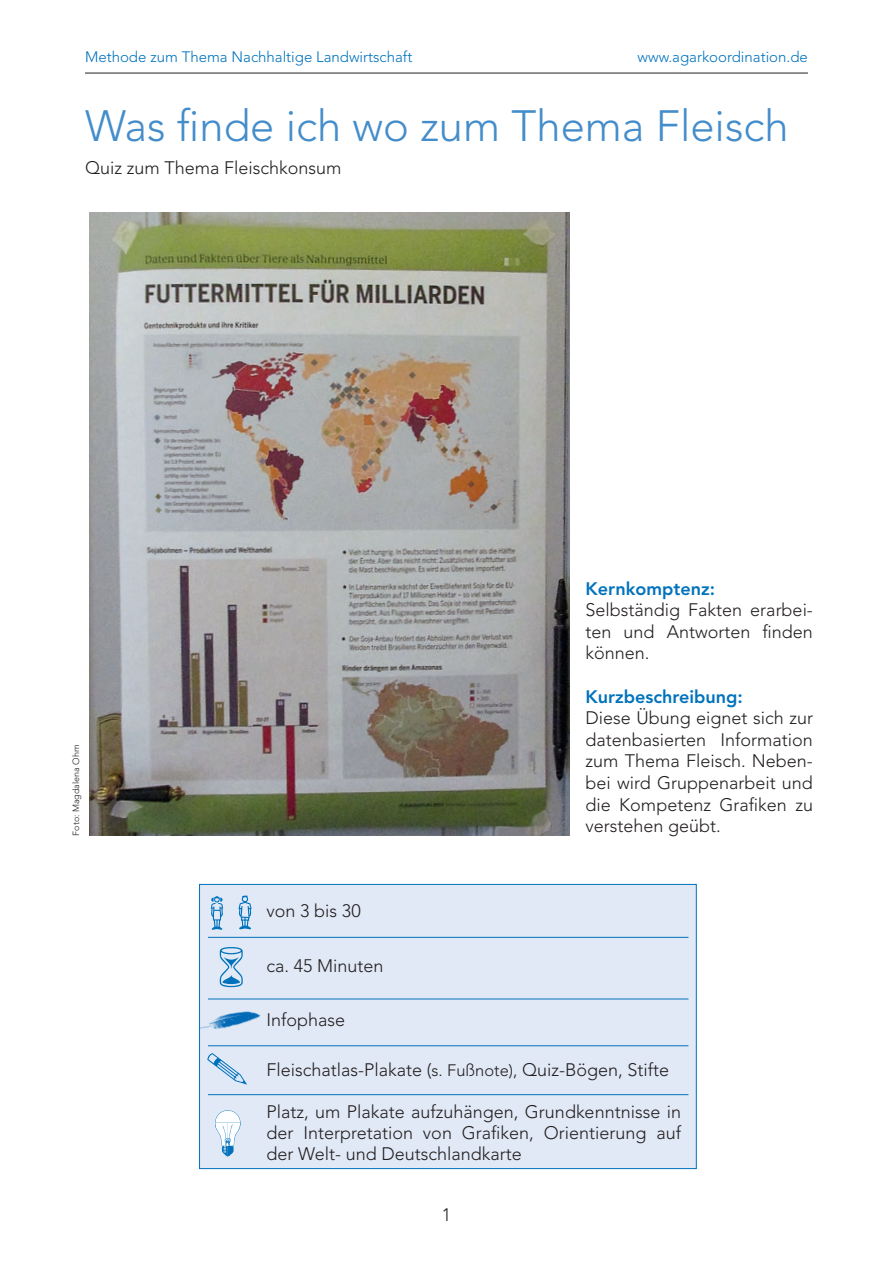
<style>
.page{position:relative;width:893px;height:1263px;background:#fff}
.page>*{position:absolute;margin:0;border:0;box-sizing:border-box;transform-origin:0 0}
.t1{font:300 43.5px "Avenir";color:#448dcb}
.t2{font:300 18px/21.6px "Avenir";color:#231f20;text-align:justify}
.t3{font:800 18px "Avenir";color:#0072bc}
.t4{font:300 15px "Avenir";color:#0072bc}
.t5{font:300 9px "Avenir";color:#231f20}
.s1{font-size:16.5px}
</style>
<div class="page">
<hr style="left:85px;top:73px;width:723px;height:1px;background:#231f20">
<img style="left:89px;top:213px;width:481px;height:623px">
<div style="left:199px;top:884px;width:498px;height:285px;background:#e1e9f6;border:1px solid #0072bc"></div>
<svg style="left:220px;top:947px;width:23px;height:40px"></svg>
<svg style="left:207px;top:1053px;width:40px;height:32px"></svg>
<div style="left:215px;top:1110px;width:25px;height:25px;background:#fff;border-radius:50%"></div>
<svg style="left:215px;top:1122px;width:26px;height:35px"></svg>
<svg style="left:211px;top:896px;width:41px;height:34px"></svg>
<img style="left:199px;top:1001px;width:62px;height:43px">
<hr style="left:208px;top:937px;width:480px;height:1px;background:#0072bc">
<hr style="left:208px;top:998px;width:480px;height:1px;background:#0072bc">
<hr style="left:208px;top:1045px;width:480px;height:1px;background:#0072bc">
<hr style="left:208px;top:1094px;width:480px;height:1px;background:#0072bc">
<p class="t4" style="left:85px;top:48px;width:329px">Methode zum Thema Nachhaltige Landwirtschaft</p>
<p class="t4" style="left:637px;top:48px;width:172px">www.agarkoordination.de</p>
<h1 class="t1" style="left:85px;top:100px;width:705px">Was finde ich wo zum Thema Fleisch</h1>
<p class="t2" style="left:85px;top:157px;width:258px">Quiz zum Thema Fleischkonsum</p>
<p class="t5" style="left:71px;top:836px;width:93px;rotate:-90deg">Foto: Magdalena Ohm</p>
<p class="t2" style="left:267px;top:900px;width:96px">von 3 bis 30</p>
<p class="t3" style="left:585px;top:578px;width:131px">Kernkomptenz:</p>
<p class="t2" style="left:585px;top:599px;width:229px">Selbständig Fakten erarbei&shy;ten und Antworten finden können.</p>
<p class="t3" style="left:585px;top:686px;width:159px">Kurzbeschreibung:</p>
<p class="t2" style="left:585px;top:707px;width:229px">Diese Übung eignet sich zur datenbasierten Information zum Thema Fleisch. Neben&shy;bei wird Gruppenarbeit und die Kompetenz Grafiken zu verstehen geübt.</p>
<p class="t2" style="left:267px;top:955px;width:119px">ca. 45 Minuten</p>
<p class="t2" style="left:267px;top:1009px;width:80px">Infophase</p>
<p class="t2" style="left:267px;top:1059px;width:404px">Fleischatlas-Plakate (<span class="s1">s. Fußnote),</span> Quiz-Bögen, Stifte</p>
<p class="t2" style="left:267px;top:1101px;width:416px;line-height:21px">Platz, um Plakate aufzuhängen, Grundkenntnisse in der Interpretation von Grafiken, Orientierung auf der Welt- und Deutschlandkarte</p>
<p class="t2" style="left:442px;top:1204px;width:11px">1</p>
</div>
